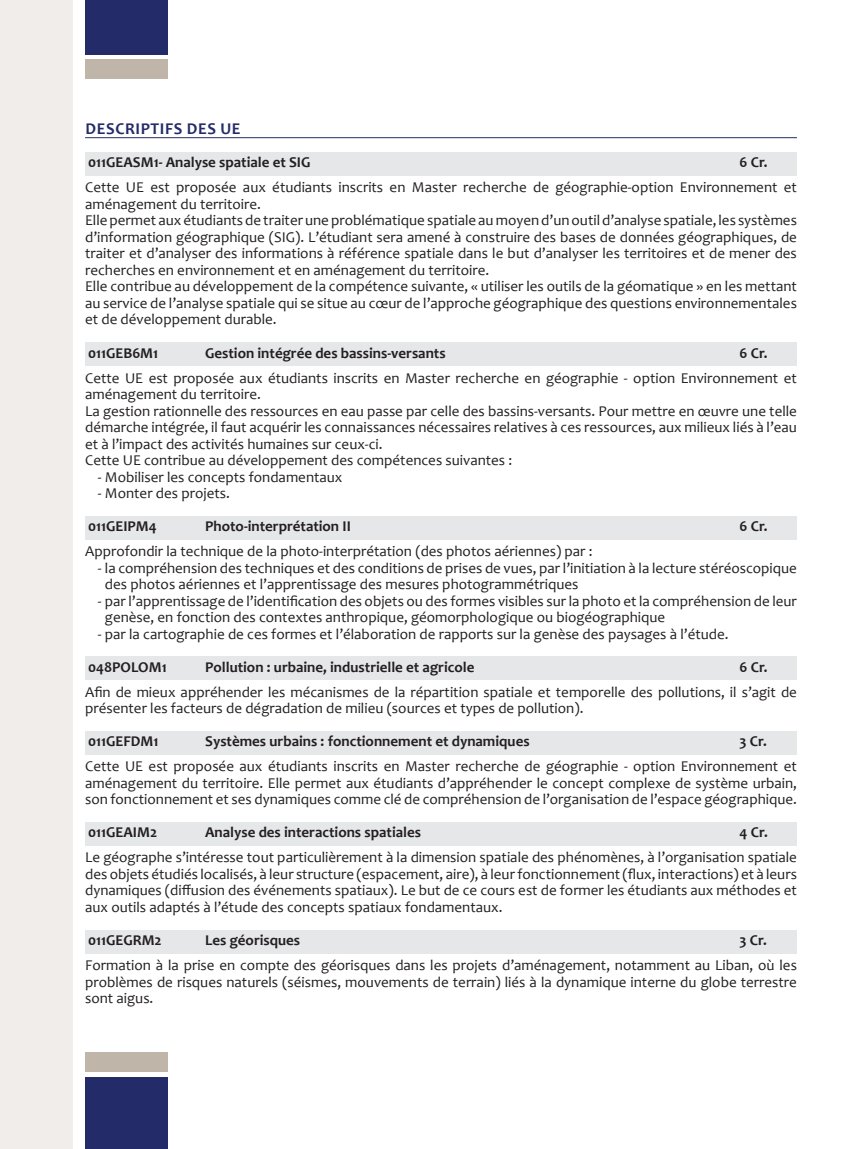
<style>
.page{position:relative;width:851px;height:1149px;background:#fff}
.page>*{position:absolute;margin:0;border:0;box-sizing:border-box;transform-origin:0 0}
.Title_Underline{font:700 16.5px "Candara";letter-spacing:.04em;color:#242b69}
.t1{font:15px/16.5px "Candara";color:#231f20;text-align:justify}
.RSyll{font:700 15px "Candara";color:#231f20}
</style>
<div class="page">
<div style="left:85px;top:1076px;width:83px;height:72px;background:#242b69"></div>
<div style="left:85px;top:1051px;width:83px;height:19px;background:#bfb5a9"></div>
<div style="left:85px;top:60px;width:83px;height:19px;background:#bfb5a9"></div>
<div style="left:85px;top:0;width:83px;height:54px;background:#242b69"></div>
<hr style="left:85px;top:137px;width:711px;height:1px;background:#242b69">
<div style="left:85px;top:152px;width:711px;height:24px;background:#e6e7e9"></div>
<div style="left:85px;top:342px;width:711px;height:24px;background:#e6e7e9"></div>
<div style="left:85px;top:516px;width:711px;height:23px;background:#e6e7e9"></div>
<div style="left:85px;top:656px;width:711px;height:24px;background:#e6e7e9"></div>
<div style="left:85px;top:731px;width:711px;height:23px;background:#e6e7e9"></div>
<div style="left:85px;top:822px;width:711px;height:23px;background:#e6e7e9"></div>
<div style="left:85px;top:929px;width:711px;height:24px;background:#e6e7e9"></div>
<div style="left:0;top:0;width:72px;height:1148px;background:#f1edea"></div>
<p class="Title_Underline" style="left:85px;top:119px;width:157px">DESCRIPTIFS DES UE</p>
<p class="RSyll" style="left:88px;top:153px;width:224px">011GEASM1- Analyse spatiale et SIG</p>
<p class="RSyll" style="left:739px;top:153px;width:30px">6 Cr.</p>
<p class="t1" style="left:85px;top:179px;width:713px">Cette UE est proposée aux étudiants inscrits en Master recherche de géographie-option Environnement et aménagement du territoire.</p>
<p class="t1" style="left:85px;top:212px;width:713px">Elle permet aux étudiants de traiter une problématique spatiale au moyen d’un outil d’analyse spatiale, les systèmes d’information géographique (SIG). L’étudiant sera amené à construire des bases de données géographiques, de traiter et d’analyser des informations à référence spatiale dans le but d’analyser les territoires et de mener des recherches en environnement et en aménagement du territoire.</p>
<p class="t1" style="left:85px;top:278px;width:713px">Elle contribue au développement de la compétence suivante, « utiliser les outils de la géomatique » en les mettant au service de l’analyse spatiale qui se situe au cœur de l’approche géographique des questions environnementales et de développement durable.</p>
<p class="RSyll" style="left:88px;top:343px;width:72px">011GEB6M1</p>
<p class="RSyll" style="left:205px;top:343px;width:242px">Gestion intégrée des bassins-versants</p>
<p class="RSyll" style="left:739px;top:343px;width:30px">6 Cr.</p>
<p class="t1" style="left:85px;top:369px;width:713px">Cette UE est proposée aux étudiants inscrits en Master recherche en géographie - option Environnement et aménagement du territoire.</p>
<p class="t1" style="left:85px;top:402px;width:713px">La gestion rationnelle des ressources en eau passe par celle des bassins-versants. Pour mettre en œuvre une telle démarche intégrée, il faut acquérir les connaissances nécessaires relatives à ces ressources, aux milieux liés à l’eau et à l’impact des activités humaines sur ceux-ci.</p>
<p class="t1" style="left:85px;top:452px;width:428px">Cette UE contribue au développement des compétences suivantes :</p>
<p class="t1" style="left:98px;top:468px;width:246px">- Mobiliser les concepts fondamentaux</p>
<p class="t1" style="left:98px;top:485px;width:133px">- Monter des projets.</p>
<p class="RSyll" style="left:88px;top:517px;width:70px">011GEIPM4</p>
<p class="RSyll" style="left:205px;top:517px;width:147px">Photo-interprétation II</p>
<p class="RSyll" style="left:739px;top:517px;width:30px">6 Cr.</p>
<p class="t1" style="left:85px;top:543px;width:509px">Approfondir la technique de la photo-interprétation (des photos aériennes) par :</p>
<p class="t1" style="left:105px;top:559px;width:693px;text-indent:-7px">- la compréhension des techniques et des conditions de prises de vues, par l’initiation à la lecture stéréoscopique des photos aériennes et l’apprentissage des mesures photogrammétriques</p>
<p class="t1" style="left:105px;top:592px;width:693px;text-indent:-7px">- par l’apprentissage de l’identification des objets ou des formes visibles sur la photo et la compréhension de leur genèse, en fonction des contextes anthropique, géomorphologique ou biogéographique</p>
<p class="t1" style="left:98px;top:625px;width:632px">- par la cartographie de ces formes et l’élaboration de rapports sur la genèse des paysages à l’étude.</p>
<p class="RSyll" style="left:88px;top:657px;width:80px">048POLOM1</p>
<p class="RSyll" style="left:205px;top:657px;width:271px">Pollution : urbaine, industrielle et agricole</p>
<p class="RSyll" style="left:739px;top:657px;width:30px">6 Cr.</p>
<p class="t1" style="left:85px;top:683px;width:713px">Afin de mieux appréhender les mécanismes de la répartition spatiale et temporelle des pollutions, il s’agit de présenter les facteurs de dégradation de milieu (sources et types de pollution).</p>
<p class="RSyll" style="left:88px;top:732px;width:72px">011GEFDM1</p>
<p class="RSyll" style="left:205px;top:732px;width:326px">Systèmes urbains : fonctionnement et dynamiques</p>
<p class="RSyll" style="left:739px;top:732px;width:29px">3 Cr.</p>
<p class="t1" style="left:85px;top:758px;width:713px">Cette UE est proposée aux étudiants inscrits en Master recherche de géographie - option Environnement et aménagement du territoire. Elle permet aux étudiants d’appréhender le concept complexe de système urbain, son fonctionnement et ses dynamiques comme clé de compréhension de l’organisation de l’espace géographique.</p>
<p class="RSyll" style="left:88px;top:823px;width:71px">011GEAIM2</p>
<p class="RSyll" style="left:205px;top:823px;width:217px">Analyse des interactions spatiales</p>
<p class="RSyll" style="left:739px;top:823px;width:30px">4 Cr.</p>
<p class="t1" style="left:85px;top:849px;width:713px">Le géographe s’intéresse tout particulièrement à la dimension spatiale des phénomènes, à l’organisation spatiale des objets étudiés localisés, à leur structure (espacement, aire), à leur fonctionnement (flux, interactions) et à leurs dynamiques (diffusion des événements spatiaux). Le but de ce cours est de former les étudiants aux méthodes et aux outils adaptés à l’étude des concepts spatiaux fondamentaux.</p>
<p class="RSyll" style="left:88px;top:930px;width:75px">011GEGRM2</p>
<p class="RSyll" style="left:205px;top:930px;width:97px">Les géorisques</p>
<p class="RSyll" style="left:739px;top:930px;width:29px">3 Cr.</p>
<p class="t1" style="left:85px;top:956px;width:713px">Formation à la prise en compte des géorisques dans les projets d’aménagement, notamment au Liban, où les problèmes de risques naturels (séismes, mouvements de terrain) liés à la dynamique interne du globe terrestre sont aigus.</p>
</div>
